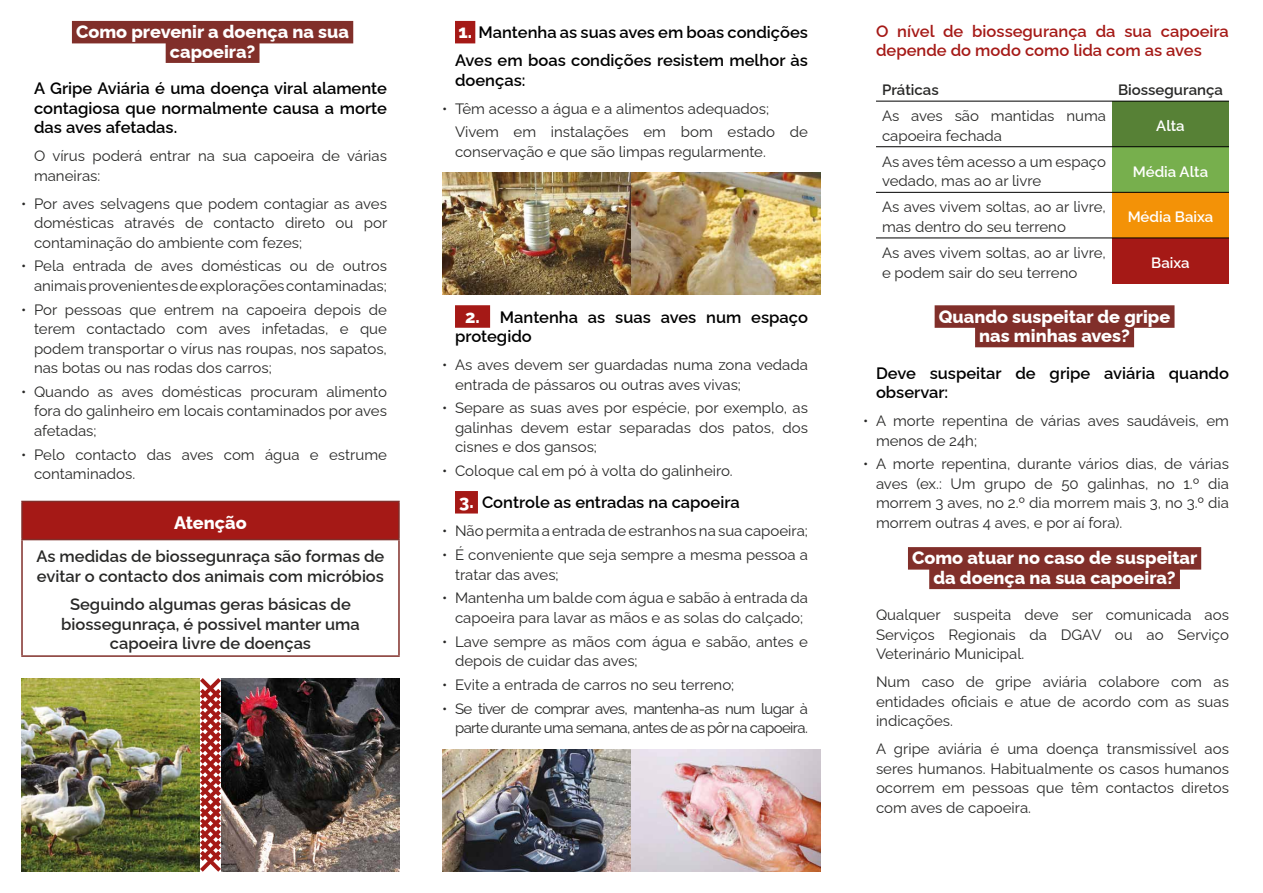
<style>
.page{position:relative;width:1263px;height:893px;background:#fff}
.page>*{position:absolute;margin:0;border:0;box-sizing:border-box;transform-origin:0 0}
.t1{font:800 18px/19.5px "Raleway";color:#fff;text-align:center}
.t2{font:600 16.5px/19.5px "Raleway";color:#000}
.t3{font:600 16.5px/19.8px "Raleway";color:#282827}
.t4{font:600 16.5px/19.5px "Raleway";color:#a51916}
.t5{font:15px/19.5px "Raleway";color:#282827}
.t6{font:15px/19.5px "Raleway";letter-spacing:-.04em;color:#282827;text-align:right}
.t7{font:600 15px "Raleway";color:#fff}
.t8{font:600 15px "Raleway";color:#282827}
.s1{font-weight:800;font-size:18px;color:#fff}
</style>
<div class="page">
<div style="left:455px;top:21px;width:20px;height:22px;background:#a51916"></div>
<div style="left:455px;top:305px;width:35px;height:23px;background:#a51916"></div>
<div style="left:455px;top:491px;width:23px;height:22px;background:#a51916"></div>
<img style="left:442px;top:172px;width:379px;height:122px">
<img style="left:442px;top:750px;width:379px;height:122px">
<img style="left:21px;top:678px;width:175px;height:194px">
<img style="left:225px;top:678px;width:175px;height:194px">
<svg style="left:196px;top:678px;width:29px;height:194px"></svg>
<div style="left:72px;top:21px;width:281px;height:22px;background:#812f2a"></div>
<div style="left:166px;top:40px;width:93px;height:23px;background:#812f2a"></div>
<div style="left:22px;top:501px;width:377px;height:39px;background:#a51916"></div>
<hr style="left:21px;top:501px;width:379px;height:1px;background:#812f2a">
<hr style="left:21px;top:502px;width:2px;height:37px;background:#812f2a">
<hr style="left:398px;top:502px;width:2px;height:37px;background:#812f2a">
<hr style="left:21px;top:539px;width:379px;height:1px;background:#812f2a">
<hr style="left:21px;top:540px;width:2px;height:115px;background:#812f2a">
<hr style="left:398px;top:540px;width:2px;height:115px;background:#812f2a">
<hr style="left:21px;top:655px;width:379px;height:2px;background:#812f2a">
<div style="left:935px;top:305px;width:239px;height:23px;background:#812f2a"></div>
<div style="left:975px;top:325px;width:159px;height:22px;background:#812f2a"></div>
<div style="left:908px;top:547px;width:293px;height:23px;background:#812f2a"></div>
<div style="left:929px;top:567px;width:251px;height:22px;background:#812f2a"></div>
<div style="left:1112px;top:101px;width:117px;height:46px;background:#578136"></div>
<div style="left:1112px;top:147px;width:117px;height:45px;background:#77af4d"></div>
<div style="left:1112px;top:192px;width:117px;height:46px;background:#f39207"></div>
<div style="left:1112px;top:238px;width:117px;height:46px;background:#a51916"></div>
<hr style="left:876px;top:101px;width:236px;height:1px;background:#000">
<hr style="left:1112px;top:101px;width:117px;height:1px;background:#000">
<hr style="left:876px;top:146px;width:236px;height:1px;background:#000">
<hr style="left:1112px;top:146px;width:117px;height:1px;background:#000">
<hr style="left:876px;top:192px;width:236px;height:1px;background:#000">
<hr style="left:1112px;top:192px;width:117px;height:1px;background:#000">
<hr style="left:876px;top:238px;width:236px;height:1px;background:#000">
<hr style="left:1112px;top:238px;width:117px;height:1px;background:#000">
<p class="t1" style="left:76px;top:20px;width:274px">Como prevenir a doença na sua capoeira?</p>
<p class="t2" style="left:34px;top:77px;width:354px;text-align:justify">A Gripe Aviária é uma doença viral alamente contagiosa que normalmente causa a morte das aves afetadas.</p>
<p class="t5" style="left:34px;top:144px;width:354px">O vírus poderá entrar na sua capoeira de várias maneiras:</p>
<p class="t5" style="left:34px;top:192px;width:355px;text-align:justify;text-indent:-13px">• Por aves selvagens que podem contagiar as aves domésticas através de contacto direto ou por contaminação do ambiente com fezes;</p>
<p class="t5" style="left:21px;top:255px;width:367px;text-align:right">• Pela entrada de aves domésticas ou de outros animais provenientes de explorações contaminadas;</p>
<p class="t5" style="left:34px;top:298px;width:354px;text-align:justify;text-indent:-13px">• Por pessoas que entrem na capoeira depois de terem contactado com aves infetadas, e que podem transportar o vírus nas roupas, nos sapatos, nas botas ou nas rodas dos carros;</p>
<p class="t5" style="left:34px;top:380px;width:354px;text-align:justify;text-indent:-13px">• Quando as aves domésticas procuram alimento fora do galinheiro em locais contaminados por aves afetadas;</p>
<p class="t5" style="left:34px;top:443px;width:354px;text-indent:-13px">• Pelo contacto das aves com água e estrume contaminados.</p>
<p class="t1" style="left:174px;top:511px;width:74px">Atenção</p>
<p class="t3" style="left:37px;top:544px;width:349px">As medidas de biossegunraça são formas de evitar o contacto dos animais com micróbios</p>
<p class="t3" style="left:61px;top:592px;width:300px;text-align:center">Seguindo algumas geras básicas de biossegunraça, é possivel manter uma capoeira livre de doenças</p>
<p class="t2" style="left:455px;top:16px;width:354px;line-height:28px"><span class="s1">1.</span> Mantenha as suas aves em boas condições<br>Aves em boas condições resistem melhor às</p>
<p class="t2" style="left:455px;top:68px;width:72px">doenças:</p>
<p class="t5" style="left:455px;top:95px;width:354px;line-height:23.7px;text-indent:-13px">• Têm acesso a água e a alimentos adequados;<br>Vivem em instalações em bom estado de</p>
<p class="t5" style="left:455px;top:140px;width:312px">conservação e que são limpas regularmente.</p>
<p class="t2" style="left:455px;top:305px;width:354px;text-indent:10px"><span class="s1">2.</span> Mantenha as suas aves num espaço protegido</p>
<p class="t5" style="left:455px;top:353px;width:354px;text-indent:-13px">• As aves devem ser guardadas numa zona vedada entrada de pássaros ou outras aves vivas;</p>
<p class="t5" style="left:455px;top:397px;width:354px;text-align:justify;text-indent:-13px">• Separe as suas aves por espécie, por exemplo, as galinhas devem estar separadas dos patos, dos cisnes e dos gansos;</p>
<p class="t5" style="left:442px;top:459px;width:292px">• Coloque cal em pó à volta do galinheiro.</p>
<p class="t2" style="left:459px;top:491px;width:282px"><span class="s1">3.</span> Controle as entradas na capoeira</p>
<p class="t5" style="left:442px;top:520px;width:367px">• Não permita a entrada de estranhos na sua capoeira;</p>
<p class="t5" style="left:455px;top:543px;width:354px;text-indent:-13px">• É conveniente que seja sempre a mesma pessoa a tratar das aves;</p>
<p class="t5" style="left:442px;top:587px;width:367px;text-align:center">• Mantenha um balde com água e sabão à entrada da capoeira para lavar as mãos e as solas do calçado;</p>
<p class="t5" style="left:455px;top:630px;width:354px;text-indent:-13px">• Lave sempre as mãos com água e sabão, antes e depois de cuidar das aves;</p>
<p class="t5" style="left:442px;top:673px;width:294px">• Evite a entrada de carros no seu terreno;</p>
<p class="t6" style="left:442px;top:697px;width:367px">• Se tiver de comprar aves, mantenha-as num lugar à parte durante uma semana, antes de as pôr na capoeira.</p>
<p class="t4" style="left:876px;top:19px;width:354px">O nível de biossegurança da sua capoeira depende do modo como lida com as aves</p>
<p class="t8" style="left:882px;top:78px;width:58px">Práticas</p>
<p class="t8" style="left:1118px;top:78px;width:106px">Biossegurança</p>
<p class="t5" style="left:882px;top:105px;width:225px">As aves são mantidas numa capoeira fechada</p>
<p class="t7" style="left:1156px;top:114px;width:30px">Alta</p>
<p class="t5" style="left:882px;top:150px;width:225px">As aves têm acesso a um espaço vedado, mas ao ar livre</p>
<p class="t7" style="left:1133px;top:159px;width:77px">Média Alta</p>
<p class="t5" style="left:882px;top:196px;width:225px">As aves vivem soltas, ao ar livre, mas dentro do seu terreno</p>
<p class="t7" style="left:1128px;top:205px;width:87px">Média Baixa</p>
<p class="t5" style="left:882px;top:241px;width:225px">As aves vivem soltas, ao ar livre, e podem sair do seu terreno</p>
<p class="t7" style="left:1151px;top:251px;width:40px">Baixa</p>
<p class="t1" style="left:939px;top:304px;width:233px">Quando suspeitar de gripe nas minhas aves?</p>
<p class="t2" style="left:876px;top:361px;width:354px">Deve suspeitar de gripe aviária quando observar:</p>
<p class="t5" style="left:876px;top:409px;width:354px;text-indent:-13px">• A morte repentina de várias aves saudáveis, em menos de 24h;</p>
<p class="t5" style="left:876px;top:453px;width:354px;text-align:justify;text-indent:-13px">• A morte repentina, durante vários dias, de várias aves (ex.: Um grupo de 50 galinhas, no 1.º dia morrem 3 aves, no 2.º dia morrem mais 3, no 3.º dia morrem outras 4 aves, e por aí fora).</p>
<p class="t1" style="left:912px;top:546px;width:287px">Como atuar no caso de suspeitar da doença na sua capoeira?</p>
<p class="t5" style="left:876px;top:604px;width:354px;text-align:justify">Qualquer suspeita deve ser comunicada aos Serviços Regionais da DGAV ou ao Serviço Veterinário Municipal.</p>
<p class="t5" style="left:876px;top:671px;width:354px;text-align:justify">Num caso de gripe aviária colabore com as entidades oficiais e atue de acordo com as suas indicações.</p>
<p class="t5" style="left:876px;top:738px;width:354px;text-align:justify">A gripe aviária é uma doença transmissível aos seres humanos. Habitualmente os casos humanos ocorrem em pessoas que têm contactos diretos com aves de capoeira.</p>
</div>
